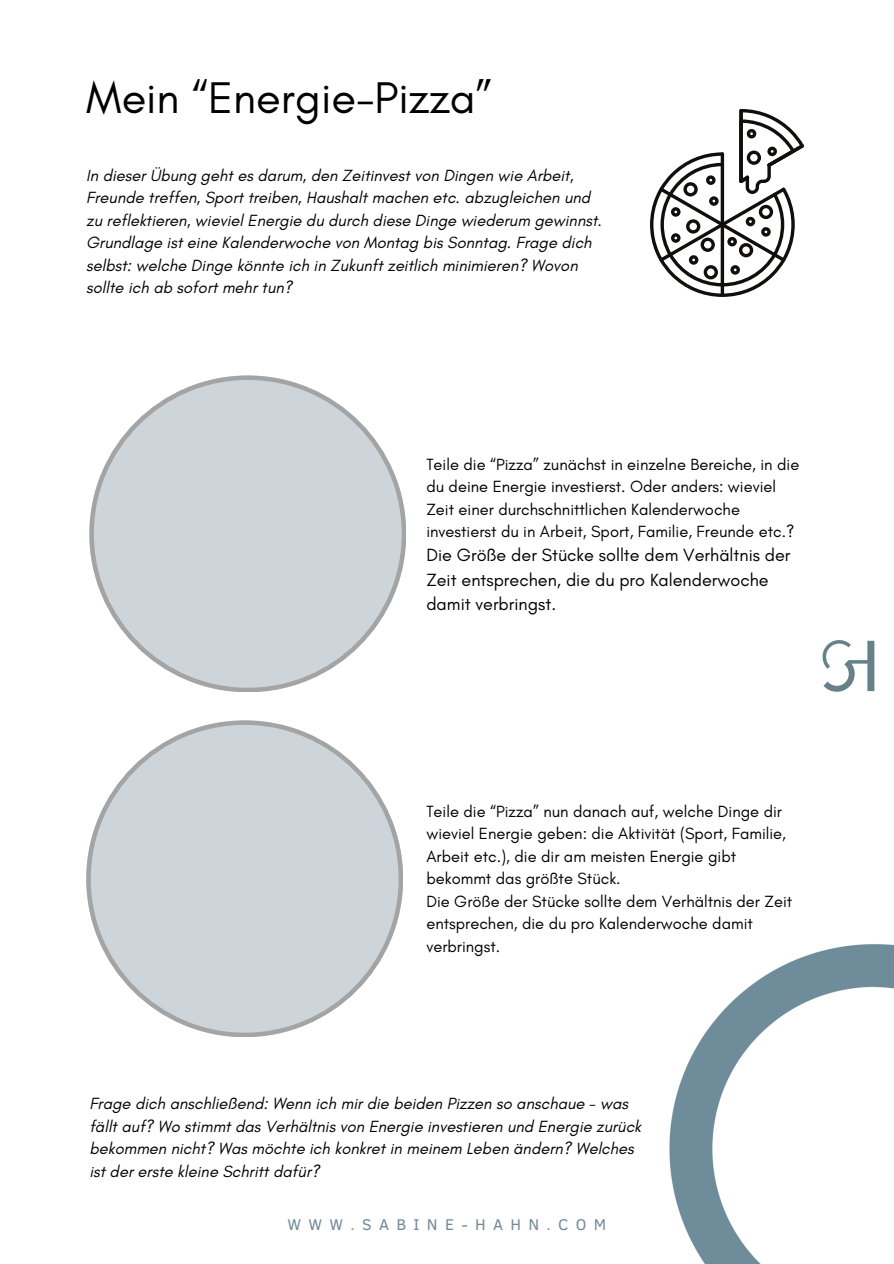
<style>
.page{position:relative;width:894px;height:1264px;background:#fff}
.page>*{position:absolute;margin:0;border:0;box-sizing:border-box;transform-origin:0 0}
.t1{font:45.15px "Glacial Indifference";color:#000}
.t2{font:18px/24.8px "Glacial Indifference";color:#000}
.t3{font:italic 16.5px/22.5px "Glacial Indifference";color:#000}
.t4{font:16.5px/22.5px "Glacial Indifference";color:#000}
.t5{font:15.9px "Clear Sans";letter-spacing:.46em;color:#748b98}
</style>
<div class="page">
<svg style="left:650px;top:109px;width:154px;height:188px"></svg>
<svg style="left:86px;top:720px;width:316px;height:316px"></svg>
<img style="left:822px;top:640px;width:52px;height:52px">
<svg style="left:89px;top:375px;width:316px;height:316px"></svg>
<img style="left:669px;top:944px;width:224px;height:319px">
<h1 class="t1" style="left:86px;top:70px;width:407px">Mein “Energie-Pizza”</h1>
<p class="t3" style="left:86px;top:163px;width:517px">In dieser Übung geht es darum, den Zeitinvest von Dingen wie Arbeit, Freunde treffen, Sport treiben, Haushalt machen etc. abzugleichen und zu reflektieren, wieviel Energie du durch diese Dinge wiederum gewinnst.<br>Grundlage ist eine Kalenderwoche von Montag bis Sonntag. Frage dich selbst: welche Dinge könnte ich in Zukunft zeitlich minimieren? Wovon sollte ich ab sofort mehr tun?</p>
<p class="t4" style="left:426px;top:453px;width:374px">Teile die “Pizza” zunächst in einzelne Bereiche, in die du deine Energie investierst. Oder anders: wieviel Zeit einer durchschnittlichen Kalenderwoche investierst du in Arbeit, Sport, Familie, Freunde etc.?</p>
<p class="t2" style="left:426px;top:542px;width:365px">Die Größe der Stücke sollte dem Verhältnis der<br>Zeit entsprechen, die du pro Kalenderwoche damit verbringst.</p>
<p class="t4" style="left:426px;top:799px;width:361px">Teile die “Pizza” nun danach auf, welche Dinge dir wieviel Energie geben: die Aktivität (Sport, Familie, Arbeit etc.), die dir am meisten Energie gibt bekommt das größte Stück.</p>
<p class="t4" style="left:426px;top:889px;width:367px">Die Größe der Stücke sollte dem Verhältnis der Zeit entsprechen, die du pro Kalenderwoche damit verbringst.</p>
<p class="t3" style="left:89px;top:1092px;width:553px">Frage dich anschließend: Wenn ich mir die beiden Pizzen so anschaue - was fällt auf? Wo stimmt das Verhältnis von Energie investieren und Energie zurück bekommen nicht? Was möchte ich konkret in meinem Leben ändern? Welches ist der erste kleine Schritt dafür?</p>
<p class="t5" style="left:287px;top:1213px;width:320px">WWW.SABINE-HAHN.COM</p>
</div>
